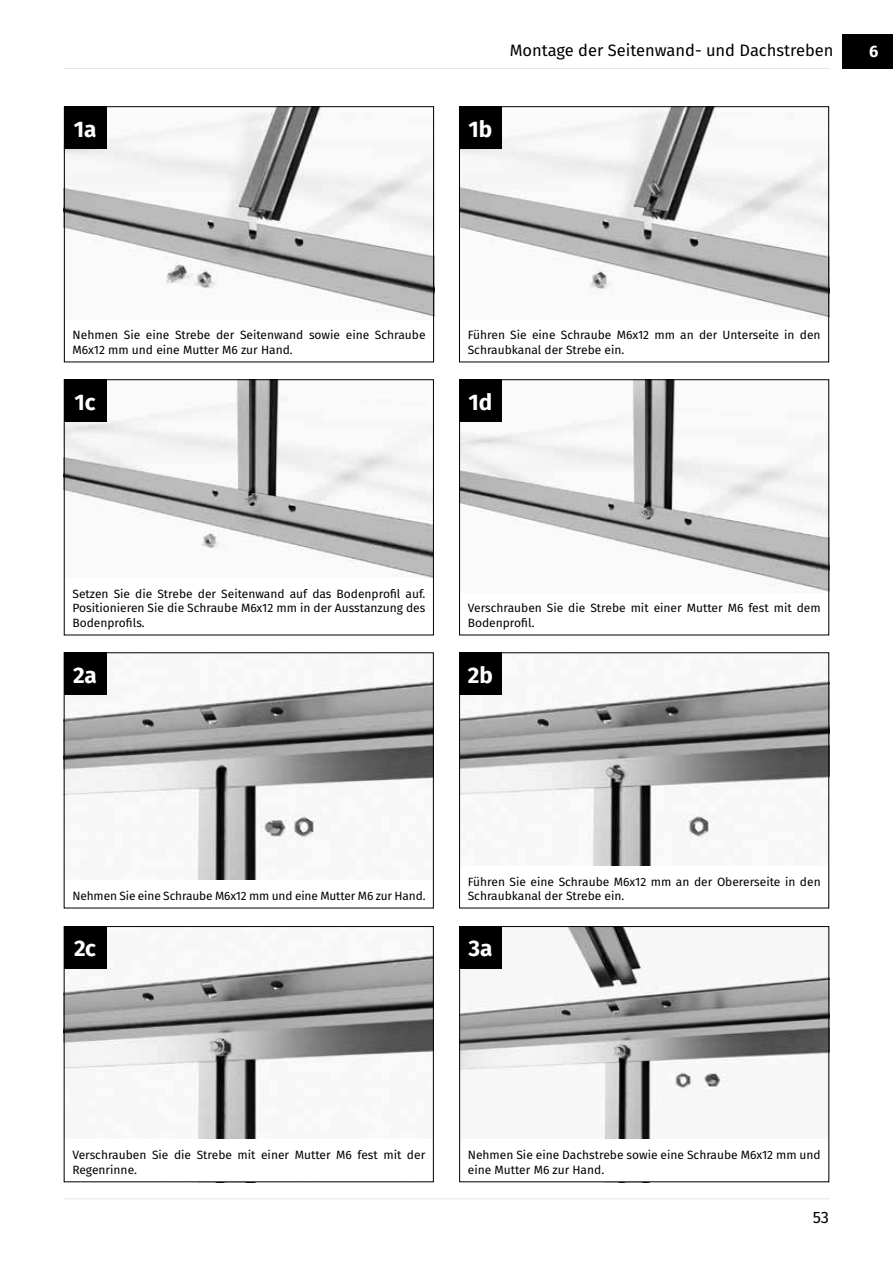
<style>
.page{position:relative;width:893px;height:1263px;background:#fff}
.page>*{position:absolute;margin:0;border:0;box-sizing:border-box;transform-origin:0 0}
.t1{font:700 22.5px "Fira Sans";color:#fff}
.t2{font:16.5px "Fira Sans";color:#000}
.t3{font:700 16.5px "Fira Sans";color:#fff}
.t4{font:12px/14.4px "Fira Sans";color:#000}
</style>
<div class="page">
<hr style="left:64px;top:1198px;width:765px;height:1px;background:#e3e3e3">
<img style="left:66px;top:381px;width:366px;height:197px">
<img style="left:461px;top:108px;width:366px;height:210px">
<img style="left:461px;top:381px;width:366px;height:211px">
<img style="left:64px;top:654px;width:370px;height:255px">
<img style="left:461px;top:676px;width:366px;height:190px">
<img style="left:66px;top:928px;width:366px;height:211px">
<img style="left:461px;top:928px;width:366px;height:211px">
<img style="left:66px;top:108px;width:366px;height:212px">
<hr style="left:64px;top:68px;width:765px;height:1px;background:#e3e3e3">
<div style="left:842px;top:35px;width:51px;height:34px;background:#000"></div>
<div style="left:64px;top:880px;width:370px;height:28px;background:#fff"></div>
<div style="left:459px;top:106px;width:370px;height:256px;border:1px solid #000"></div>
<div style="left:459px;top:379px;width:370px;height:256px;border:1px solid #000"></div>
<div style="left:64px;top:926px;width:370px;height:256px;border:1px solid #000"></div>
<div style="left:459px;top:926px;width:370px;height:256px;border:1px solid #000"></div>
<div style="left:64px;top:379px;width:370px;height:256px;border:1px solid #000"></div>
<div style="left:64px;top:379px;width:42px;height:43px;background:#000"></div>
<div style="left:64px;top:652px;width:42px;height:43px;background:#000"></div>
<div style="left:64px;top:926px;width:42px;height:43px;background:#000"></div>
<div style="left:64px;top:106px;width:370px;height:256px;border:1px solid #000"></div>
<div style="left:64px;top:106px;width:43px;height:43px;background:#000"></div>
<div style="left:459px;top:106px;width:43px;height:43px;background:#000"></div>
<div style="left:459px;top:379px;width:43px;height:43px;background:#000"></div>
<div style="left:459px;top:652px;width:43px;height:43px;background:#000"></div>
<div style="left:459px;top:926px;width:43px;height:43px;background:#000"></div>
<h2 class="t2" style="left:510px;top:38px;width:325px">Montage der Seitenwand- und Dachstreben</h2>
<h2 class="t3" style="left:869px;top:38px;width:11px">6</h2>
<h1 class="t1" style="left:74px;top:110px;width:24px">1a</h1>
<h1 class="t1" style="left:468px;top:110px;width:25px">1b</h1>
<p class="t4" style="left:73px;top:328px;width:354px">Nehmen Sie eine Strebe der Seitenwand sowie eine Schraube<br>M6x12 mm und eine Mutter M6 zur Hand.</p>
<h1 class="t1" style="left:75px;top:383px;width:23px">1c</h1>
<p class="t4" style="left:468px;top:328px;width:354px">Führen Sie eine Schraube M6x12 mm an der Unterseite in den<br>Schraubkanal der Strebe ein.</p>
<h1 class="t1" style="left:468px;top:383px;width:25px">1d</h1>
<p class="t4" style="left:72px;top:586px;width:354px;text-align:justify">Setzen Sie die Strebe der Seitenwand auf das Bodenprofil auf.<br>Positionieren Sie die Schraube M6x12 mm in der Ausstanzung des Bodenprofils.</p>
<h1 class="t1" style="left:73px;top:656px;width:25px">2a</h1>
<p class="t4" style="left:468px;top:601px;width:354px">Verschrauben Sie die Strebe mit einer Mutter M6 fest mit dem<br>Bodenprofil.</p>
<h1 class="t1" style="left:468px;top:656px;width:27px">2b</h1>
<p class="t4" style="left:72px;top:888px;width:353px">Nehmen Sie eine Schraube M6x12 mm und eine Mutter M6 zur Hand.</p>
<h1 class="t1" style="left:74px;top:930px;width:23px">2c</h1>
<p class="t4" style="left:468px;top:874px;width:354px">Führen Sie eine Schraube M6x12 mm an der Obererseite in den<br>Schraubkanal der Strebe ein.</p>
<h1 class="t1" style="left:469px;top:930px;width:26px">3a</h1>
<p class="t4" style="left:72px;top:1147px;width:354px">Verschrauben Sie die Strebe mit einer Mutter M6 fest mit der<br>Regenrinne.</p>
<p class="t4" style="left:468px;top:1147px;width:354px">Nehmen Sie eine Dachstrebe sowie eine Schraube M6x12 mm und eine Mutter M6 zur Hand.</p>
<h2 class="t2" style="left:813px;top:1205px;width:18px">53</h2>
</div>
